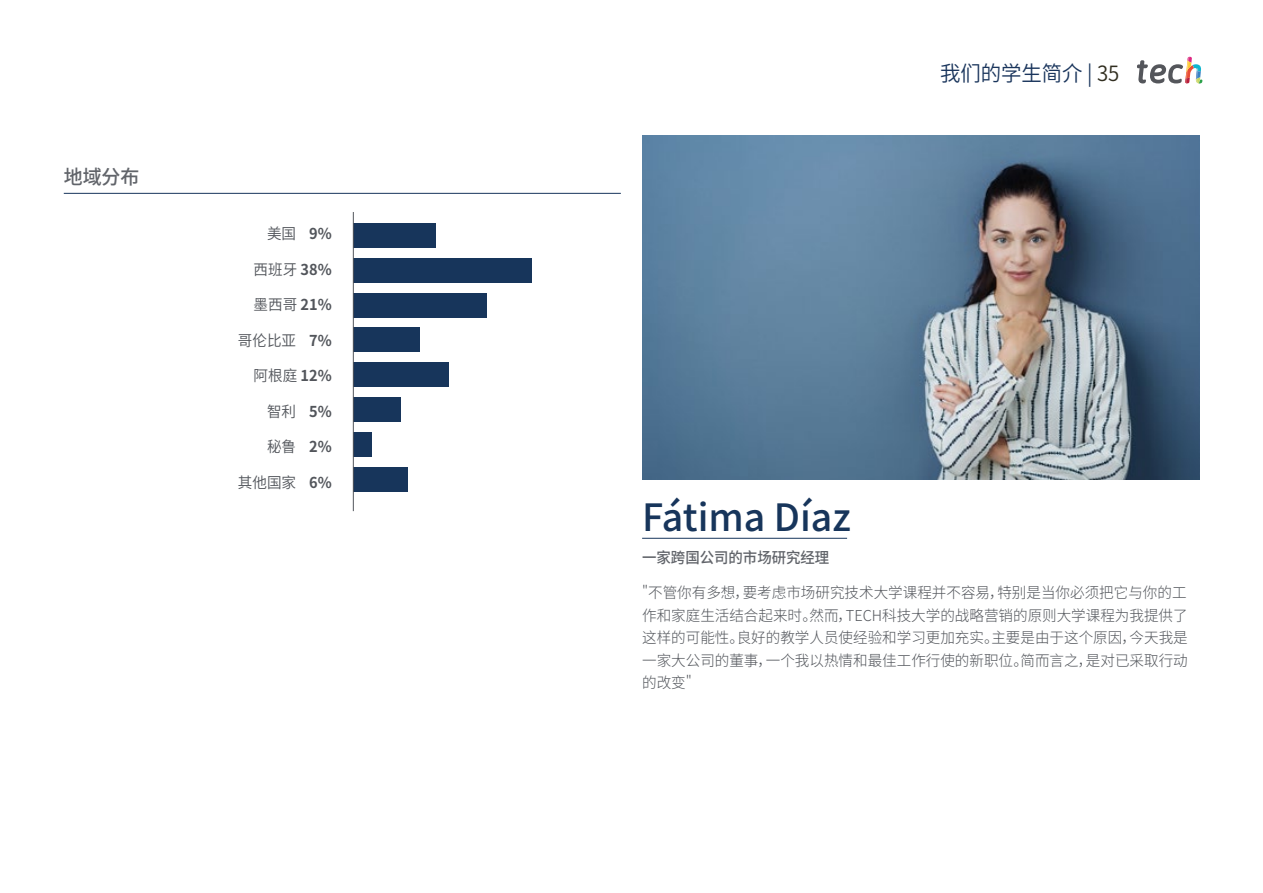
<style>
.page{position:relative;width:1263px;height:893px;background:#fff}
.page>*{position:absolute;margin:0;border:0;box-sizing:border-box;transform-origin:0 0}
.t1{font:500 37.5px "Source Han Sans CN";color:#17355b}
.t2{font:21px "Source Han Sans CN";color:#1a355c}
.t3{font:500 19.5px "Source Han Sans CN";color:#61646a}
.t4{font:300 15px/22.5px "Source Han Sans CN";color:#52555b;text-align:justify}
.t5{font:15px "Source Han Sans CN";color:#52555b}
.t6{font:500 15px "Source Han Sans CN";color:#61646a;scale:.96 1}
.s1{font-weight:700}
.s2{color:#312e20}
</style>
<div class="page">
<hr style="left:642px;top:538px;width:205px;height:1px;background:#17355b">
<img style="left:642px;top:136px;width:557px;height:343px">
<hr style="left:64px;top:193px;width:557px;height:1px;background:#17355b">
<div style="left:353px;top:223px;width:83px;height:25px;background:#17355b"></div>
<div style="left:353px;top:397px;width:48px;height:25px;background:#17355b"></div>
<div style="left:353px;top:258px;width:179px;height:25px;background:#17355b"></div>
<div style="left:353px;top:432px;width:19px;height:25px;background:#17355b"></div>
<div style="left:353px;top:293px;width:134px;height:24px;background:#17355b"></div>
<div style="left:353px;top:467px;width:54px;height:24px;background:#17355b"></div>
<div style="left:353px;top:327px;width:67px;height:25px;background:#17355b"></div>
<div style="left:353px;top:362px;width:96px;height:25px;background:#17355b"></div>
<hr style="left:353px;top:212px;width:1px;height:299px;background:#52555b">
<svg style="left:1137px;top:57px;width:65px;height:27px"></svg>
<h3 class="t3" style="left:64px;top:165px;width:77px">地域分布</h3>
<p class="t5" style="left:267px;top:225px;width:66px">美国 <span class="s1">9%</span></p>
<p class="t5" style="left:254px;top:261px;width:80px">西班牙 <span class="s1">38%</span></p>
<p class="t5" style="left:254px;top:296px;width:80px">墨西哥 <span class="s1">21%</span></p>
<p class="t5" style="left:238px;top:332px;width:95px">哥伦比亚 <span class="s1">7%</span></p>
<p class="t5" style="left:254px;top:367px;width:80px">阿根庭 <span class="s1">12%</span></p>
<p class="t5" style="left:267px;top:403px;width:66px">智利 <span class="s1">5%</span></p>
<p class="t5" style="left:267px;top:438px;width:66px">秘鲁 <span class="s1">2%</span></p>
<p class="t5" style="left:238px;top:474px;width:95px">其他国家 <span class="s1">6%</span></p>
<h2 class="t2" style="left:940px;top:61px;width:181px">我们的学生简介 | <span class="s2">35</span></h2>
<h1 class="t1" style="left:642px;top:496px;width:210px">Fátima Díaz</h1>
<p class="t6" style="left:642px;top:549px;width:196px">一家跨国公司的市场研究经理</p>
<p class="t4" style="left:642px;top:582px;width:547px">"不管你有多想，要考虑市场研究技术大学课程并不容易，特别是当你必须把它与你的工作和家庭生活结合起来时。然而，TECH科技大学的战略营销的原则大学课程为我提供了这样的可能性。良好的教学人员使经验和学习更加充实。主要是由于这个原因，今天我是一家大公司的董事，一个我以热情和最佳工作行使的新职位。简而言之，是对已采取行动的改变"</p>
</div>
